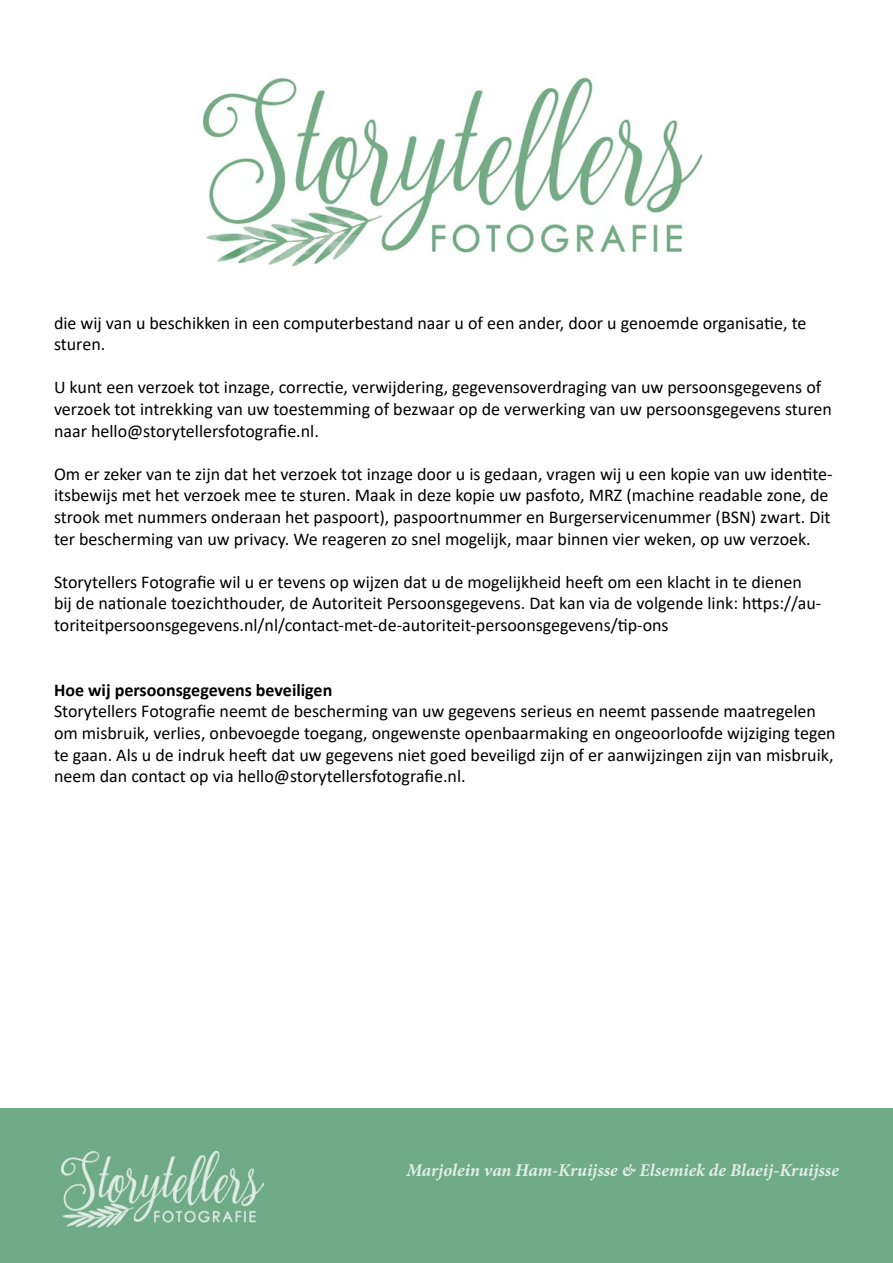
<style>
.page{position:relative;width:893px;height:1263px;background:#fff}
.page>*{position:absolute;margin:0;border:0;box-sizing:border-box;transform-origin:0 0}
.t1{font:18px/21.6px "Calibri";color:#000}
.t2{font:italic 700 18px "Minion Pro";letter-spacing:-.005em;color:#fff}
.t3{font:700 18px "Calibri";color:#000}
</style>
<div class="page">
<img style="left:202px;top:77px;width:501px;height:190px">
<div style="left:0;top:1108px;width:893px;height:155px;background:#6fab88"></div>
<img style="left:61px;top:1152px;width:203px;height:76px">
<p class="t1" style="left:54px;top:311px;width:754px">die wij van u beschikken in een computerbestand naar u of een ander, door u genoemde organisatie, te sturen.</p>
<p class="t1" style="left:54px;top:376px;width:779px">U kunt een verzoek tot inzage, correctie, verwijdering, gegevensoverdraging van uw persoonsgegevens of verzoek tot intrekking van uw toestemming of bezwaar op de verwerking van uw persoonsgegevens sturen naar hello@storytellersfotografie.nl.</p>
<p class="t1" style="left:54px;top:462px;width:780px">Om er zeker van te zijn dat het verzoek tot inzage door u is gedaan, vragen wij u een kopie van uw identite&shy;itsbewijs met het verzoek mee te sturen. Maak in deze kopie uw pasfoto, MRZ (machine readable zone, de strook met nummers onderaan het paspoort), paspoortnummer en Burgerservicenummer (BSN) zwart. Dit ter bescherming van uw privacy. We reageren zo snel mogelijk, maar binnen vier weken, op uw verzoek.</p>
<p class="t1" style="left:54px;top:570px;width:769px">Storytellers Fotografie wil u er tevens op wijzen dat u de mogelijkheid heeft om een klacht in te dienen bij de nationale toezichthouder, de Autoriteit Persoonsgegevens. Dat kan via de volgende link: https://au&shy;toriteitpersoonsgegevens.nl/nl/contact-met-de-autoriteit-persoonsgegevens/tip-ons</p>
<p class="t3" style="left:54px;top:677px;width:280px">Hoe wij persoonsgegevens beveiligen</p>
<p class="t1" style="left:54px;top:700px;width:783px">Storytellers Fotografie neemt de bescherming van uw gegevens serieus en neemt passende maatregelen om misbruik, verlies, onbevoegde toegang, ongewenste openbaarmaking en ongeoorloofde wijziging tegen te gaan. Als u de indruk heeft dat uw gegevens niet goed beveiligd zijn of er aanwijzingen zijn van misbruik, neem dan contact op via hello@storytellersfotografie.nl.</p>
<p class="t2" style="left:406px;top:1157px;width:434px">Marjolein van Ham-Kruijsse &amp; Elsemiek de Blaeij-Kruijsse</p>
</div>
